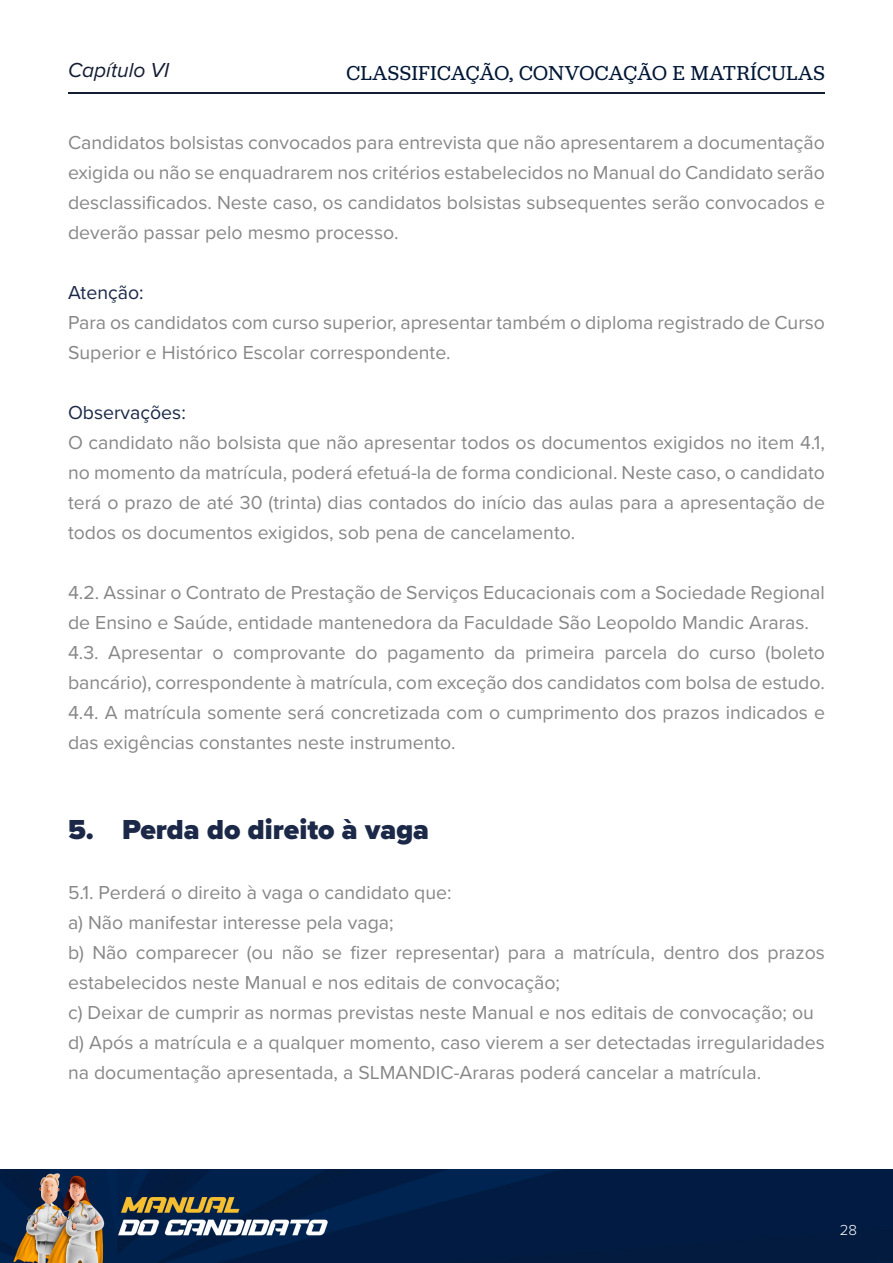
<style>
.page{position:relative;width:893px;height:1263px;background:#fff}
.page>*{position:absolute;margin:0;border:0;box-sizing:border-box;transform-origin:0 0}
.t1{font:900 28.5px "Proxima Nova";color:#1b2848}
.t2{font:21px "Jubilat";letter-spacing:.02em;color:#001736}
.t3{font:italic 21px "Proxima Nova";color:#151d33}
.t4{font:19.5px/30px "Proxima Nova";color:#878787}
.t5{font:19.5px "Proxima Nova";color:#1b2848}
.t6{font:300 15px "Proxima Nova";color:#fff}
</style>
<div class="page">
<img style="left:0;top:1169px;width:893px;height:93px">
<hr style="left:68px;top:92px;width:757px;height:1px;background:#151d33">
<p class="t3" style="left:68px;top:55px;width:103px">Capítulo VI</p>
<p class="t2" style="left:346px;top:60px;width:480px">CLASSIFICAÇÃO, CONVOCAÇÃO E MATRÍCULAS</p>
<p class="t4" style="left:68px;top:127px;width:758px;text-align:justify">Candidatos bolsistas convocados para entrevista que não apresentarem a documentação exigida ou não se enquadrarem nos critérios estabelecidos no Manual do Candidato serão desclassificados. Neste caso, os candidatos bolsistas subsequentes serão convocados e deverão passar pelo mesmo processo.</p>
<p class="t5" style="left:68px;top:278px;width:77px">Atenção:</p>
<p class="t4" style="left:68px;top:307px;width:758px">Para os candidatos com curso superior, apresentar também o diploma registrado de Curso<br>Superior e Histórico Escolar correspondente.</p>
<p class="t5" style="left:68px;top:398px;width:119px">Observações:</p>
<p class="t4" style="left:68px;top:427px;width:758px;text-align:justify">O candidato não bolsista que não apresentar todos os documentos exigidos no item 4.1, no momento da matrícula, poderá efetuá-la de forma condicional. Neste caso, o candidato terá o prazo de até 30 (trinta) dias contados do início das aulas para a apresentação de todos os documentos exigidos, sob pena de cancelamento.</p>
<p class="t4" style="left:68px;top:577px;width:758px">4.2. Assinar o Contrato de Prestação de Serviços Educacionais com a Sociedade Regional de Ensino e Saúde, entidade mantenedora da Faculdade São Leopoldo Mandic Araras.<br>4.3. Apresentar o comprovante do pagamento da primeira parcela do curso (boleto bancário), correspondente à matrícula, com exceção dos candidatos com bolsa de estudo.<br>4.4. A matrícula somente será concretizada com o cumprimento dos prazos indicados e das exigências constantes neste instrumento.</p>
<h1 class="t1" style="left:68px;top:809px;width:363px">5. Perda do direito à vaga</h1>
<p class="t4" style="left:68px;top:877px;width:758px">5.1. Perderá o direito à vaga o candidato que:<br>a) Não manifestar interesse pela vaga;<br>b) Não comparecer (ou não se fizer representar) para a matrícula, dentro dos prazos estabelecidos neste Manual e nos editais de convocação;<br>c) Deixar de cumprir as normas previstas neste Manual e nos editais de convocação; ou d) Após a matrícula e a qualquer momento, caso vierem a ser detectadas irregularidades na documentação apresentada, a SLMANDIC-Araras poderá cancelar a matrícula.</p>
<p class="t6" style="left:840px;top:1219px;width:19px">28</p>
</div>
